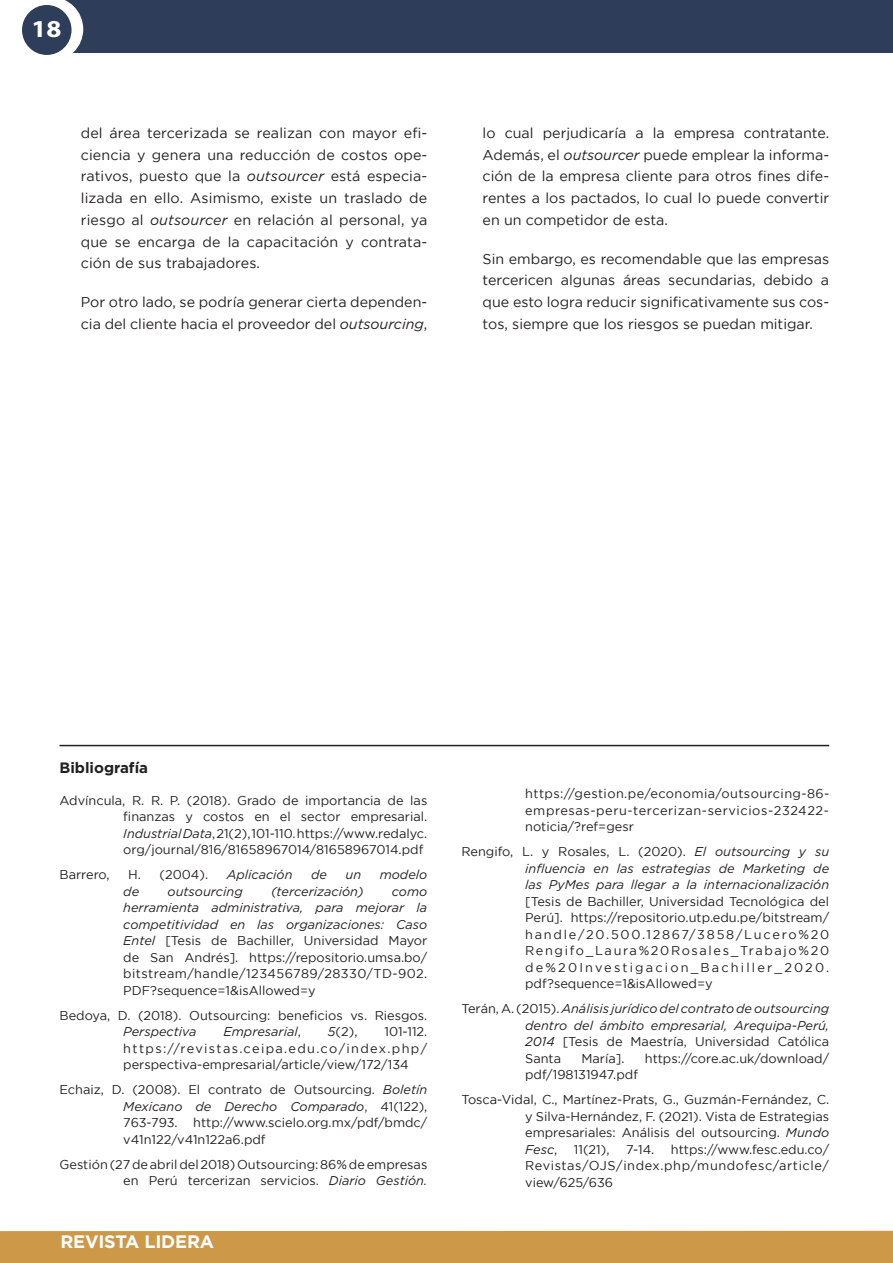
<style>
.page{position:relative;width:893px;height:1263px;background:#fff}
.page>*{position:absolute;margin:0;border:0;box-sizing:border-box;transform-origin:0 0}
.t1{font:700 24.3px "Myriad Pro";color:#fff;scale:1.11 1}
.t2{font:700 18px "Gotham";letter-spacing:-.01em;color:#fff}
.t3{font:700 15px "Gotham";color:#231f20}
.t4{font:14.25px/21.8px "Gotham";color:#231f20;text-align:justify}
.t5{font:12.75px/16.5px "Gotham";color:#231f20;text-align:justify}
.t6{font:italic 12.75px/16.5px "Gotham";color:#231f20;text-align:justify}
.s1{font-style:italic}
.s2{font-style:normal}
</style>
<div class="page">
<div style="left:0;top:1230px;width:893px;height:33px;background:#cd9948"></div>
<div style="left:0;top:0;width:893px;height:53px;background:#2e3d59"></div>
<svg style="left:0;top:0;width:83px;height:55px;background:#eceef0"></svg>
<div style="left:22px;top:5px;width:50px;height:50px;background:#2e3d59;border-radius:50%"></div>
<hr style="left:60px;top:745px;width:769px;height:1px;background:#231f20">
<h1 class="t1" style="left:31px;top:13px;width:28px">18</h1>
<p class="t4" style="left:81px;top:122px;width:348px">del área tercerizada se realizan con mayor efi&shy;ciencia y genera una reducción de costos ope&shy;rativos, puesto que la <span class="s1">outsourcer</span> está especia&shy;lizada en ello. Asimismo, existe un traslado de riesgo al <span class="s1">outsourcer</span> en relación al personal, ya que se encarga de la capacitación y contrata&shy;ción de sus trabajadores.</p>
<p class="t4" style="left:81px;top:291px;width:348px">Por otro lado, se podría generar cierta dependen&shy;cia del cliente hacia el proveedor del <span class="s1">outsourcing</span>,</p>
<p class="t4" style="left:483px;top:122px;width:348px">lo cual perjudicaría a la empresa contratante.<br>Además, el <span class="s1">outsourcer</span> puede emplear la informa&shy;ción de la empresa cliente para otros fines dife&shy;rentes a los pactados, lo cual lo puede convertir en un competidor de esta.</p>
<p class="t4" style="left:483px;top:248px;width:348px">Sin embargo, es recomendable que las empresas tercericen algunas áreas secundarias, debido a que esto logra reducir significativamente sus cos&shy;tos, siempre que los riesgos se puedan mitigar.</p>
<p class="t3" style="left:60px;top:759px;width:90px">Bibliografía</p>
<p class="t5" style="left:123px;top:792px;width:306px;text-indent:-64px">Advíncula, R. R. P. (2018). Grado de importancia de las finanzas y costos en el sector empresarial.<br><span class="s1">Industrial Data</span>, 21(2), 101-110. https://www.redalyc. org/journal/816/81658967014/81658967014.pdf</p>
<p class="t5" style="left:60px;top:866px;width:52px">Barrero,</p>
<p class="t5" style="left:128px;top:866px;width:81px">H. (2004).</p>
<p class="t6" style="left:227px;top:866px;width:67px">Aplicación</p>
<p class="t6" style="left:311px;top:866px;width:17px">de</p>
<p class="t6" style="left:345px;top:866px;width:17px">un</p>
<p class="t6" style="left:380px;top:866px;width:49px">modelo</p>
<p class="t6" style="left:123px;top:883px;width:17px">de</p>
<p class="t6" style="left:168px;top:883px;width:77px">outsourcing</p>
<p class="t6" style="left:271px;top:883px;width:94px">(tercerización)</p>
<p class="t5" style="left:123px;top:883px;width:306px;text-indent:269px"><span class="s1">como herramienta administrativa, para mejorar la competitividad en las organizaciones: Caso Entel</span> [Tesis de Bachiller, Universidad Mayor de San Andrés]. https://repositorio.umsa.bo/ bitstream/handle/123456789/28330/TD-902.<br>PDF?sequence=1&amp;isAllowed=y</p>
<p class="t5" style="left:60px;top:1007px;width:369px">Bedoya, D. (2018). Outsourcing: beneficios vs. Riesgos.</p>
<p class="t6" style="left:123px;top:1023px;width:75px">Perspectiva</p>
<p class="t6" style="left:224px;top:1023px;width:79px">Empresarial<span class="s2">,</span></p>
<p class="t5" style="left:328px;top:1023px;width:31px"><span class="s1">5</span>(2),</p>
<p class="t5" style="left:123px;top:1023px;width:306px;text-indent:261px">101-112. https://revistas.ceipa.edu.co/index.php/ perspectiva-empresarial/article/view/172/134</p>
<p class="t5" style="left:123px;top:1081px;width:306px;text-indent:-64px">Echaiz, D. (2008). El contrato de Outsourcing. <span class="s1">Boletín Mexicano de Derecho Comparado</span>, 41(122), 763-793. http://www.scielo.org.mx/pdf/bmdc/ v41n122/v41n122a6.pdf</p>
<p class="t5" style="left:60px;top:1156px;width:369px;text-align:right">Gestión (27de abril del 2018) Outsourcing: 86% de empresas en Perú tercerizan servicios. <span class="s1">Diario Gestión.</span></p>
<h2 class="t2" style="left:60px;top:1231px;width:155px">REVISTA LIDERA</h2>
<p class="t5" style="left:525px;top:785px;width:306px">https://gestion.pe/economia/outsourcing-86- empresas-peru-tercerizan-servicios-232422- noticia/?ref=gesr</p>
<p class="t6" style="left:525px;top:843px;width:306px;text-indent:-64px"><span class="s2">Rengifo, L. y Rosales, L. (2020).</span> El outsourcing y su influencia en las estrategias de Marketing de las PyMes para llegar a la internacionalización</p>
<p class="t5" style="left:525px;top:893px;width:306px">[Tesis de Bachiller, Universidad Tecnológica del Perú]. https://repositorio.utp.edu.pe/bitstream/ handle/20.500.12867/3858/Lucero%20<br>Rengifo_Laura%20Rosales_Trabajo%20 de%20Investigacion_Bachiller_2020. pdf?sequence=1&amp;isAllowed=y</p>
<p class="t6" style="left:525px;top:1000px;width:306px;text-indent:-64px"><span class="s2">Terán, A. (2015).</span> Análisis jurídico del contrato de outsourcing dentro del ámbito empresarial, Arequipa-Perú, 2014 <span class="s2">[Tesis de Maestría, Universidad Católica Santa</span></p>
<p class="t5" style="left:581px;top:1050px;width:45px">María].</p>
<p class="t5" style="left:645px;top:1050px;width:186px">https://core.ac.uk/download/</p>
<p class="t5" style="left:461px;top:1062px;width:369px;line-height:25px;text-indent:64px">pdf/198131947.pdf<br>Tosca-Vidal, C., Martínez-Prats, G., Guzmán-Fernández, C.</p>
<p class="t5" style="left:525px;top:1108px;width:305px">y Silva-Hernández, F. (2021). Vista de Estrategias empresariales: Análisis del outsourcing. <span class="s1">Mundo Fesc</span>,</p>
<p class="t5" style="left:525px;top:1141px;width:306px;text-indent:146px">https://www.fesc.edu.co/ Revistas/OJS/index.php/mundofesc/article/ view/625/636</p>
<p class="t5" style="left:574px;top:1141px;width:37px">11(21),</p>
<p class="t5" style="left:626px;top:1141px;width:30px">7-14.</p>
</div>
